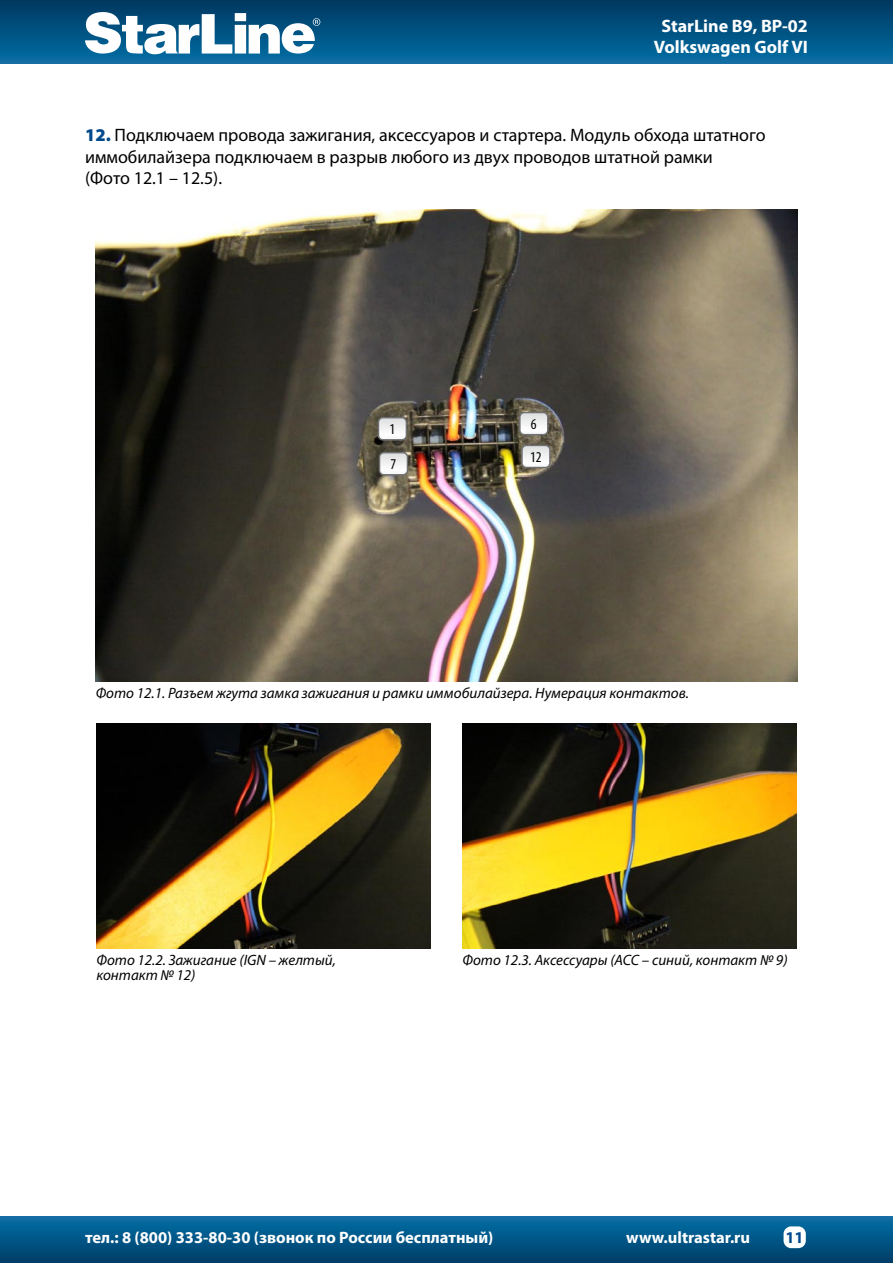
<style>
.page{position:relative;width:893px;height:1263px;background:#fff}
.page>*{position:absolute;margin:0;border:0;box-sizing:border-box;transform-origin:0 0}
.t1{font:18px/21.6px "Myriad Pro";color:#000}
.t2{font:700 18px/21.6px "Myriad Pro";color:#fff;text-align:center}
.t3{font:700 16.5px "Myriad Pro";color:#fff}
.t4{font:700 16.5px "Myriad Pro";color:#00498c}
.t5{font:italic 15px/15px "Myriad Pro";color:#000}
.t6{font:condensed 15px "Myriad Pro";color:#000}
.s1{font-weight:900;color:#00498c}
</style>
<div class="page">
<div style="left:0;top:0;width:893px;height:64px;background:linear-gradient(to bottom,#00375f,#066ea4)"></div>
<div style="left:0;top:1216px;width:893px;height:47px;background:linear-gradient(to bottom,#076fa7,#003d67)"></div>
<svg style="left:85px;top:12px;width:235px;height:42px"></svg>
<div style="left:783px;top:1226px;width:23px;height:22px;background:#fff;border-radius:8px"></div>
<img style="left:96px;top:209px;width:701px;height:472px">
<svg style="left:378px;top:418px;width:26px;height:22px"></svg>
<div style="left:378px;top:417px;width:29px;height:24px;border:2px solid #707173;border-radius:4px"></div>
<svg style="left:520px;top:412px;width:28px;height:23px"></svg>
<div style="left:519px;top:412px;width:30px;height:23px;border:2px solid #707173;border-radius:4px"></div>
<svg style="left:379px;top:453px;width:26px;height:22px"></svg>
<div style="left:379px;top:452px;width:29px;height:24px;border:2px solid #707173;border-radius:4px"></div>
<svg style="left:522px;top:445px;width:28px;height:20px"></svg>
<div style="left:521px;top:445px;width:30px;height:23px;border:2px solid #707173;border-radius:4px"></div>
<img style="left:96px;top:723px;width:334px;height:225px">
<img style="left:462px;top:723px;width:334px;height:225px">
<p class="t2" style="left:654px;top:14px;width:156px">StarLine B9, BP-02<br>Volkswagen Golf VI</p>
<p class="t1" style="left:85px;top:124px;width:682px"><span class="s1">12.</span> Подключаем провода зажигания, аксессуаров и стартера. Модуль обхода штатного иммобилайзера подключаем в разрыв любого из двух проводов штатной рамки<br>(Фото 12.1 – 12.5).</p>
<p class="t6" style="left:390px;top:420px;width:7px">1</p>
<p class="t6" style="left:391px;top:455px;width:7px">7</p>
<p class="t6" style="left:531px;top:415px;width:7px">6</p>
<p class="t6" style="left:530px;top:448px;width:13px">12</p>
<p class="t5" style="left:96px;top:685px;width:595px">Фото 12.1. Разъем жгута замка зажигания и рамки иммобилайзера. Нумерация контактов.</p>
<p class="t5" style="left:96px;top:952px;width:241px">Фото 12.2. Зажигание (IGN – желтый, контакт № 12)</p>
<p class="t5" style="left:462px;top:952px;width:327px">Фото 12.3. Аксессуары (АСС – синий, контакт № 9)</p>
<p class="t3" style="left:85px;top:1227px;width:410px">тел.: 8 (800) 333-80-30 (звонок по России бесплатный)</p>
<p class="t3" style="left:626px;top:1227px;width:125px">www.ultrastar.ru</p>
<p class="t4" style="left:785px;top:1226px;width:20px">11</p>
</div>
